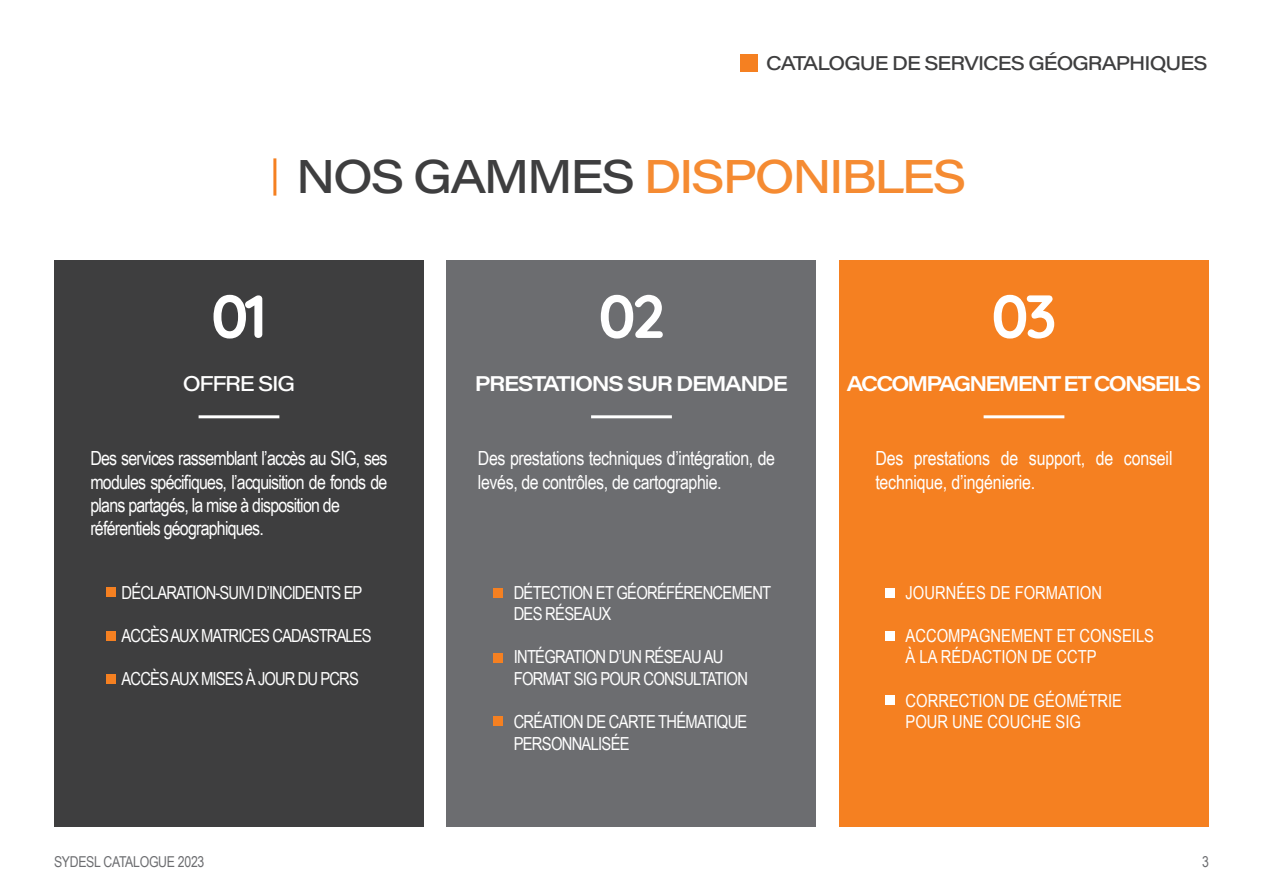
<style>
.page{position:relative;width:1263px;height:893px;background:#fff}
.page>*{position:absolute;margin:0;border:0;box-sizing:border-box;transform-origin:0 0}
.t1{font:700 60.75px "Quicksand";color:#fff}
.t2{font:46.5px "Acumin Variable Concept";letter-spacing:-.05em;color:#f58b32}
.t3{font:21px "Acumin Variable Concept";letter-spacing:-.075em;color:#fff}
.t4{font:19.5px/23.4px "Arial Narrow";letter-spacing:-.02em;color:#fff}
.t5{font:19.5px "Acumin Variable Concept";letter-spacing:-.055em;color:#3e3e3f}
.t6{font:19.5px "Arial Narrow";letter-spacing:-.04em;color:#fff}
.t7{font:18px/21.6px "Arial Narrow";letter-spacing:-.04em;color:#fff}
.t8{font:18px/21.6px "Arial Narrow";color:#fff}
.t9{font:15px "Arial Narrow";letter-spacing:-.02em;color:#6c6d70}
.s1{color:#3e3e3f}
</style>
<div class="page">
<div style="left:741px;top:54px;width:17px;height:17px;background:#f58021"></div>
<div style="left:839px;top:261px;width:370px;height:566px;background:#f58021"></div>
<div style="left:446px;top:261px;width:370px;height:566px;background:#6c6d70"></div>
<div style="left:54px;top:261px;width:370px;height:566px;background:#3e3e3f"></div>
<hr style="left:273px;top:158px;width:3px;height:38px;background:#f58021">
<hr style="left:983px;top:415px;width:81px;height:3px;background:#fff">
<hr style="left:591px;top:415px;width:81px;height:3px;background:#fff">
<hr style="left:199px;top:415px;width:80px;height:3px;background:#fff">
<div style="left:106px;top:588px;width:9px;height:9px;background:#f58021"></div>
<div style="left:106px;top:632px;width:9px;height:9px;background:#f58021"></div>
<div style="left:106px;top:675px;width:9px;height:9px;background:#f58021"></div>
<div style="left:493px;top:589px;width:9px;height:9px;background:#f58021"></div>
<div style="left:493px;top:653px;width:9px;height:9px;background:#f58021"></div>
<div style="left:493px;top:716px;width:9px;height:9px;background:#f58021"></div>
<div style="left:885px;top:589px;width:9px;height:9px;background:#fff"></div>
<div style="left:885px;top:632px;width:9px;height:9px;background:#fff"></div>
<div style="left:885px;top:695px;width:9px;height:9px;background:#fff"></div>
<p class="t5" style="left:766px;top:50px;width:443px">CATALOGUE DE SERVICES GÉOGRAPHIQUES</p>
<p class="t2" style="left:296px;top:144px;width:672px"><span class="s1">NOS GAMMES</span> DISPONIBLES</p>
<p class="t1" style="left:211px;top:266px;width:57px">01</p>
<p class="t1" style="left:598px;top:266px;width:68px">02</p>
<p class="t1" style="left:991px;top:266px;width:67px">03</p>
<p class="t3" style="left:183px;top:369px;width:114px">OFFRE SIG</p>
<p class="t3" style="left:475px;top:369px;width:314px">PRESTATIONS SUR DEMANDE</p>
<p class="t3" style="left:847px;top:369px;width:356px">ACCOMPAGNEMENT ET CONSEILS</p>
<p class="t4" style="left:90px;top:446px;width:299px;text-align:justify">Des services rassemblant l’accès au SIG, ses modules spécifiques, l’acquisition de fonds de plans partagés, la mise à disposition de</p>
<p class="t6" style="left:90px;top:514px;width:175px">référentiels géographiques.</p>
<p class="t7" style="left:122px;top:581px;width:242px">DÉCLARATION-SUIVI D’INCIDENTS EP</p>
<p class="t7" style="left:122px;top:624px;width:252px">ACCÈS AUX MATRICES CADASTRALES</p>
<p class="t7" style="left:122px;top:667px;width:239px">ACCÈS AUX MISES À JOUR DU PCRS</p>
<p class="t9" style="left:54px;top:850px;width:152px">SYDESL CATALOGUE 2023</p>
<p class="t4" style="left:478px;top:446px;width:299px">Des prestations techniques d’intégration, de levés, de contrôles, de cartographie.</p>
<p class="t4" style="left:875px;top:446px;width:299px">Des prestations de support, de conseil technique, d’ingénierie.</p>
<p class="t7" style="left:514px;top:581px;width:259px">DÉTECTION ET GÉORÉFÉRENCEMENT<br>DES RÉSEAUX</p>
<p class="t7" style="left:514px;top:646px;width:211px">INTÉGRATION D’UN RÉSEAU AU</p>
<p class="t7" style="left:514px;top:667px;width:236px">FORMAT SIG POUR CONSULTATION</p>
<p class="t7" style="left:514px;top:710px;width:235px">CRÉATION DE CARTE THÉMATIQUE<br>PERSONNALISÉE</p>
<p class="t8" style="left:905px;top:581px;width:198px">JOURNÉES DE FORMATION</p>
<p class="t8" style="left:905px;top:624px;width:250px">ACCOMPAGNEMENT ET CONSEILS<br>À LA RÉDACTION DE CCTP</p>
<p class="t8" style="left:905px;top:689px;width:218px">CORRECTION DE GÉOMÉTRIE<br>POUR UNE COUCHE SIG</p>
<p class="t9" style="left:1202px;top:850px;width:8px">3</p>
</div>
